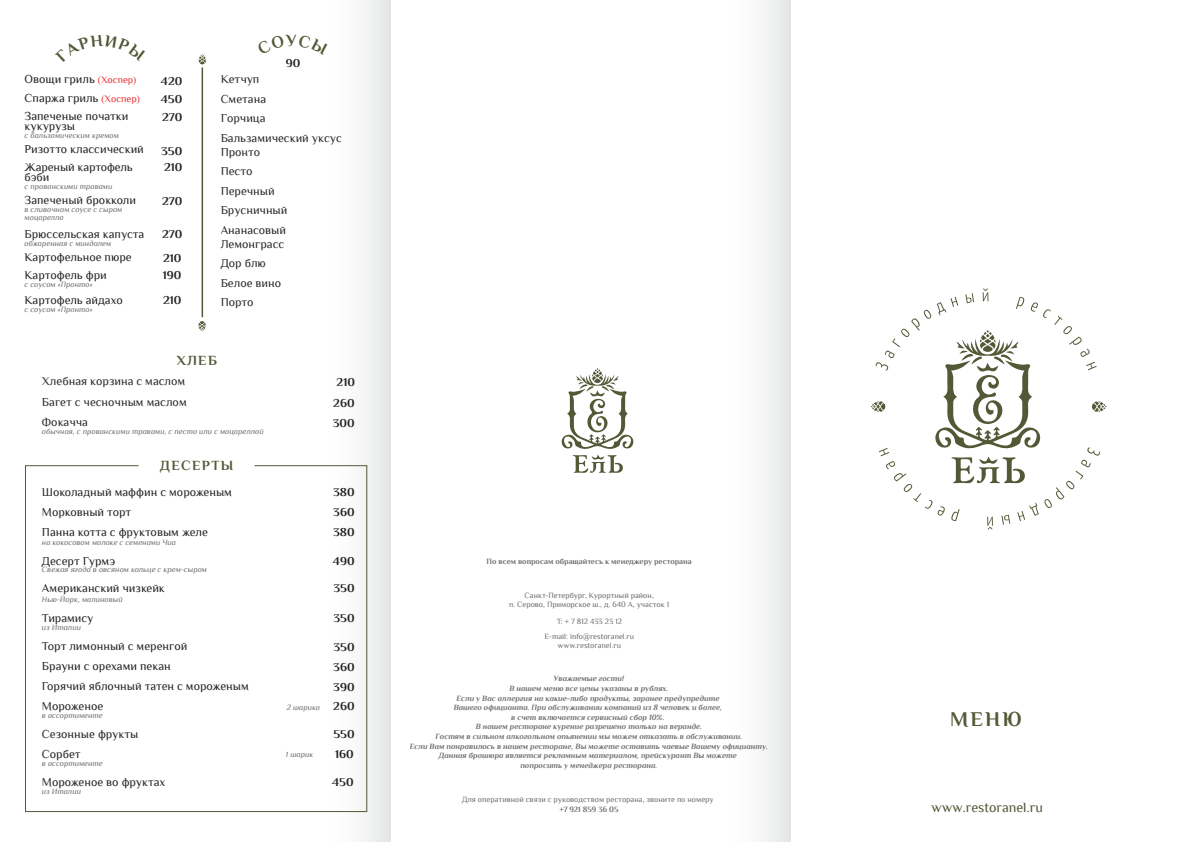
<style>
.page{position:relative;width:1191px;height:842px;background:#fff}
.page>*{position:absolute;margin:0;border:0;box-sizing:border-box;transform-origin:0 0}
.t1{font:700 21px "Philosopher";color:#545836}
.t2{font:14px "Philosopher";color:#545836}
.t3{font:700 14px "Philosopher";letter-spacing:.1em;color:#545836}
.t4{font:12px/20px "Philosopher";color:#242424}
.t5{font:12px/19.4px "Philosopher";color:#28292b}
.t6{font:12px/20.4px "Philosopher";color:#292a2b}
.t7{font:700 11.8px/19.8px "Philosopher";color:#242424;scale:1.06 1}
.t8{font:italic 700 8px/9.6px "Philosopher";color:#6a6d70;text-align:center}
.t9{font:italic 8px/8px "Philosopher";color:#6d7071}
.t10{font:8px/8.7px "Philosopher";color:#6a6d70;text-align:center}
.t11{font:700 8px "Philosopher";color:#6a6d70}
.s1{font-size:10px;color:#e93232}
</style>
<div class="page">
<div style="left:722px;top:0;width:68px;height:842px;background:linear-gradient(to right,#fff,#e8e9eb)"></div>
<div style="left:322px;top:0;width:68px;height:842px;background:linear-gradient(to right,#fff,#e8e9eb)"></div>
<svg style="left:25px;top:465px;width:343px;height:347px"></svg>
<svg style="left:561px;top:368px;width:73px;height:105px"></svg>
<svg style="left:871px;top:288px;width:235px;height:242px"></svg>
<hr style="left:202px;top:68px;width:1px;height:249px;background:#545836">
<svg style="left:198px;top:54px;width:8px;height:10px"></svg>
<svg style="left:198px;top:321px;width:8px;height:10px"></svg>
<svg style="left:322px;top:35px;width:7px;height:20px"></svg>
<h3 class="t4" style="left:25px;top:70px;width:117px;line-height:18.5px">Овощи гриль <span class="s1">(Хоспер)<br></span>Спаржа гриль <span class="s1">(Хоспер)<br></span>Запеченые початки</h3>
<h3 class="t4" style="left:25px;top:117px;width:52px">кукурузы</h3>
<p class="t9" style="left:25px;top:132px;width:96px">с бальзамическим кремом</p>
<h3 class="t4" style="left:25px;top:141px;width:121px;line-height:18px">Ризотто классический<br>Жареный картофель</h3>
<h3 class="t4" style="left:25px;top:168px;width:26px">бэби</h3>
<p class="t9" style="left:25px;top:183px;width:89px">с прованскими травами</p>
<h3 class="t4" style="left:25px;top:191px;width:113px">Запеченый брокколи</h3>
<p class="t9" style="left:25px;top:206px;width:99px">в сливочном соусе с сыром моцарелла</p>
<h3 class="t4" style="left:24px;top:225px;width:121px">Брюссельская капуста</h3>
<p class="t9" style="left:24px;top:240px;width:88px">обжаренная с миндалем</p>
<h3 class="t4" style="left:24px;top:249px;width:109px;line-height:18px">Картофельное пюре<br>Картофель фри</h3>
<p class="t9" style="left:24px;top:281px;width:70px">с соусом «Пронто»</p>
<h3 class="t4" style="left:24px;top:291px;width:100px">Картофель айдахо</h3>
<p class="t9" style="left:24px;top:306px;width:70px">с соусом «Пронто»</p>
<h3 class="t7" style="left:161px;top:72px;width:22px;line-height:18.2px;text-align:justify">420<br>450<br>270</h3>
<h3 class="t7" style="left:161px;top:143px;width:21px;line-height:15.8px">350<br>210</h3>
<h3 class="t7" style="left:162px;top:192px;width:21px">270</h3>
<h3 class="t7" style="left:162px;top:225px;width:21px">270</h3>
<h3 class="t7" style="left:163px;top:248px;width:19px">210</h3>
<h3 class="t7" style="left:163px;top:266px;width:19px">190</h3>
<h3 class="t7" style="left:163px;top:291px;width:19px">210</h3>
<h3 class="t7" style="left:286px;top:53px;width:15px">90</h3>
<h3 class="t5" style="left:221px;top:70px;width:123px">Кетчуп<br>Сметана<br>Горчица<br>Бальзамический уксус</h3>
<h3 class="t5" style="left:221px;top:142px;width:68px">Пронто<br>Песто<br>Перечный<br>Брусничный<br>Ананасовый</h3>
<h3 class="t5" style="left:221px;top:234px;width:65px">Лемонграсс<br>Дор блю<br>Белое вино<br>Порто</h3>
<h2 class="t3" style="left:177px;top:353px;width:42px">ХЛЕБ</h2>
<h3 class="t6" style="left:42px;top:371px;width:146px">Хлебная корзина с маслом<br>Багет с чесночным маслом<br>Фокачча</h3>
<p class="t9" style="left:42px;top:428px;width:223px">обычная, с прованскими травами, с песто или с моцареллой</p>
<h2 class="t3" style="left:160px;top:458px;width:75px">ДЕСЕРТЫ</h2>
<h3 class="t4" style="left:42px;top:482px;width:192px">Шоколадный маффин с мороженым<br>Морковный торт<br>Панна котта с фруктовым желе</h3>
<p class="t9" style="left:42px;top:538px;width:136px">на кокосовом молоке с семенами Чиа</p>
<h3 class="t4" style="left:42px;top:551px;width:75px">Десерт Гурмэ</h3>
<p class="t9" style="left:42px;top:565px;width:167px">Свежая ягода в овсяном кольце с крем-сыром</p>
<h3 class="t4" style="left:42px;top:578px;width:124px">Американский чизкейк</h3>
<p class="t9" style="left:42px;top:595px;width:82px">Нью-Йорк, малиновый</p>
<h3 class="t4" style="left:42px;top:608px;width:53px">Тирамису</h3>
<p class="t9" style="left:42px;top:623px;width:41px">из Италии</p>
<h3 class="t4" style="left:42px;top:636px;width:208px">Торт лимонный с меренгой<br>Брауни с орехами пекан<br>Горячий яблочный татен с мороженым<br>Мороженое</h3>
<p class="t9" style="left:42px;top:711px;width:62px">в ассортименте</p>
<h3 class="t4" style="left:42px;top:724px;width:98px">Сезонные фрукты<br>Сорбет</h3>
<p class="t9" style="left:42px;top:759px;width:62px">в ассортименте</p>
<h3 class="t4" style="left:42px;top:772px;width:125px">Мороженое во фруктах</h3>
<p class="t9" style="left:42px;top:787px;width:41px">из Италии</p>
<h3 class="t7" style="left:333px;top:371px;width:22px;line-height:21.8px">210<br>260</h3>
<h3 class="t7" style="left:333px;top:413px;width:22px">300</h3>
<p class="t9" style="left:287px;top:704px;width:35px">2 шарика</p>
<p class="t9" style="left:286px;top:751px;width:29px">1 шарик</p>
<h3 class="t7" style="left:333px;top:482px;width:22px">380</h3>
<h3 class="t7" style="left:333px;top:522px;width:22px">380</h3>
<h3 class="t7" style="left:333px;top:552px;width:22px">490</h3>
<h3 class="t7" style="left:333px;top:502px;width:22px">360</h3>
<h3 class="t7" style="left:333px;top:578px;width:21px">350</h3>
<h3 class="t7" style="left:333px;top:608px;width:21px">350</h3>
<h3 class="t7" style="left:333px;top:637px;width:21px">350</h3>
<h3 class="t7" style="left:333px;top:657px;width:22px;text-align:justify">360<br>390<br>260</h3>
<h3 class="t7" style="left:333px;top:724px;width:22px">550</h3>
<h3 class="t7" style="left:335px;top:744px;width:19px">160</h3>
<h3 class="t7" style="left:332px;top:772px;width:22px">450</h3>
<p class="t11" style="left:486px;top:557px;width:207px">По всем вопросам обращайтесь к менеджеру ресторана</p>
<p class="t10" style="left:509px;top:591px;width:162px">Санкт-Петербург, Курортный район,<br>п. Серово, Приморское ш., д. 640 А, участок 1</p>
<p class="t10" style="left:544px;top:632px;width:91px">E-mail: info@restoranel.ru www.restoranel.ru</p>
<p class="t10" style="left:557px;top:617px;width:67px">Т: + 7 812 433 23 12</p>
<p class="t8" style="left:410px;top:674px;width:360px">Уважаемые гости!<br>В нашем меню все цены указаны в рублях.<br>Если у Вас аллергия на какие-либо продукты, заранее предупредите<br>Вашего официанта. При обслуживании компаний из 8 человек и более,<br>в счет включается сервисный сбор 10%.<br>В нашем ресторане курение разрешено только на веранде.<br>Гостям в сильном алкогольном опьянении мы можем отказать в обслуживании.<br>Если Вам понравилось в нашем ресторане, Вы можете оставить чаевые Вашему официанту.<br>Данная брошюра является рекламным материалом, прейскурант Вы можете<br>попросить у менеджера ресторана.</p>
<p class="t10" style="left:462px;top:795px;width:253px">Для оперативной связи с руководством ресторана, звоните по номеру</p>
<p class="t11" style="left:559px;top:805px;width:61px">+7 921 859 36 05</p>
<h2 class="t2" style="left:931px;top:799px;width:113px">www.restoranel.ru</h2>
<h1 class="t1" style="left:950px;top:708px;width:73px">МЕНЮ</h1>
</div>
